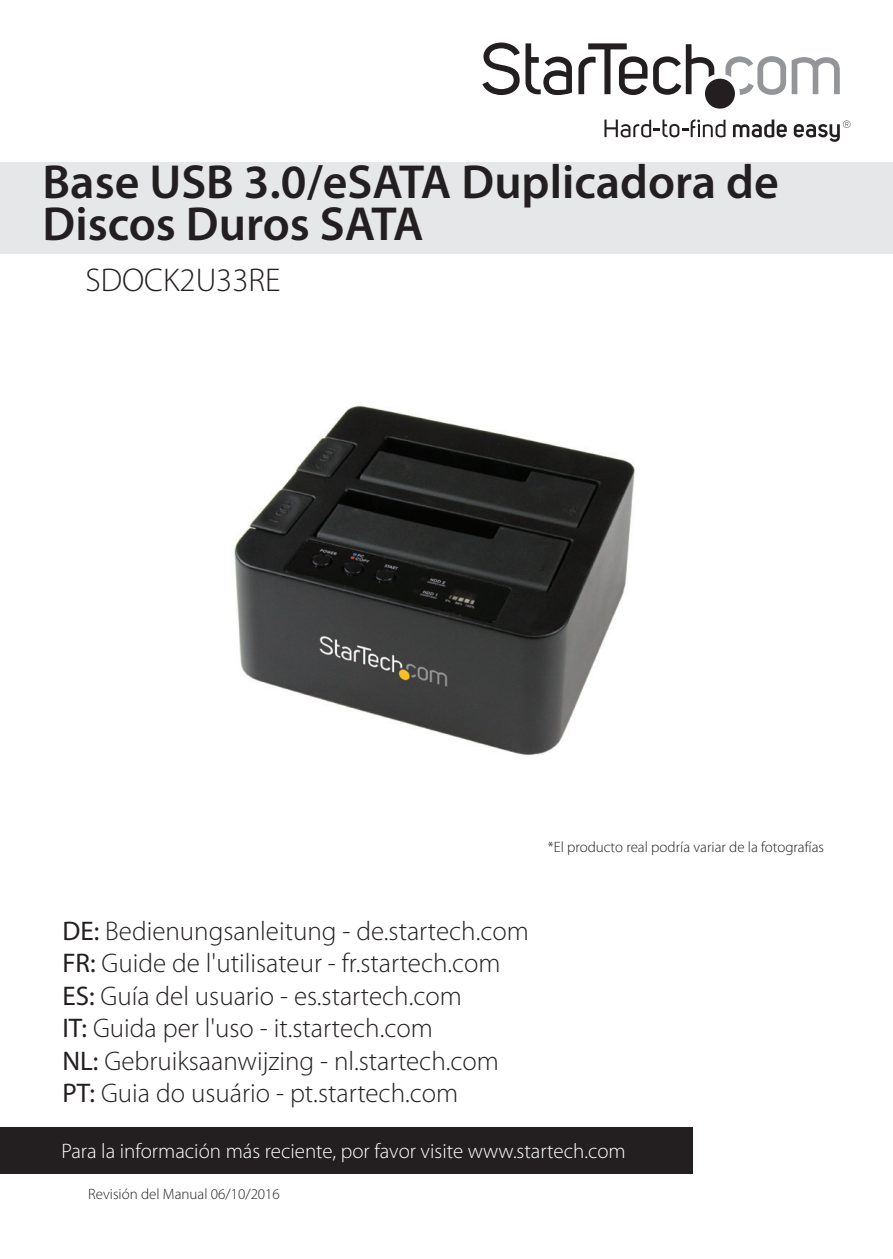
<style>
.page{position:relative;width:893px;height:1259px;background:#fff}
.page>*{position:absolute;margin:0;border:0;box-sizing:border-box;transform-origin:0 0}
.Manual_Description{font:600 48px/42px "Myriad Pro";color:#231f20}
.Manual_Title_SKU{font:300 33px "Myriad Pro";color:#231f20}
.t1{font:300 27px/32.4px "Myriad Pro";color:#231f20}
.t2{font:300 21px "Myriad Pro";color:#fff}
.Text{font:300 15px "Myriad Pro";color:#231f20}
.s1{font-weight:400}
</style>
<div class="page">
<svg style="left:792px;top:57px;width:48px;height:37px"></svg>
<svg style="left:725px;top:56px;width:61px;height:39px"></svg>
<svg style="left:794px;top:120px;width:56px;height:22px"></svg>
<svg style="left:733px;top:119px;width:54px;height:19px"></svg>
<svg style="left:604px;top:119px;width:121px;height:18px"></svg>
<svg style="left:482px;top:43px;width:90px;height:52px"></svg>
<svg style="left:578px;top:43px;width:69px;height:52px"></svg>
<svg style="left:653px;top:44px;width:61px;height:51px"></svg>
<div style="left:705px;top:79px;width:30px;height:30px;background:#231f20;border-radius:50%"></div>
<div style="left:0;top:1127px;width:692px;height:46px;background:#231f20"></div>
<div style="left:0;top:162px;width:893px;height:92px;background:#e6e7e9"></div>
<img style="left:234px;top:405px;width:401px;height:351px">
<p class="Manual_Description" style="left:43px;top:160px;width:738px">Base USB 3.0/eSATA Duplicadora de<br>Discos Duros SATA</p>
<p class="Manual_Title_SKU" style="left:86px;top:260px;width:197px">SDOCK2U33RE</p>
<p class="Text" style="left:548px;top:837px;width:278px">*El producto real podría variar de la fotografías</p>
<p class="t1" style="left:62px;top:914px;width:468px"><span class="s1">DE:</span> Bedienungsanleitung - de.startech.com <span class="s1">FR:</span> Guide de l'utilisateur - fr.startech.com <span class="s1">ES:</span> Guía del usuario - es.startech.com<br><span class="s1">IT:</span> Guida per l'uso - it.startech.com<br><span class="s1">NL:</span> Gebruiksaanwijzing - nl.startech.com <span class="s1">PT:</span> Guia do usuário - pt.startech.com</p>
<p class="t2" style="left:62px;top:1138px;width:566px">Para la información más reciente, por favor visite www.startech.com</p>
<p class="Text" style="left:88px;top:1184px;width:193px">Revisión del Manual 06/10/2016</p>
</div>
